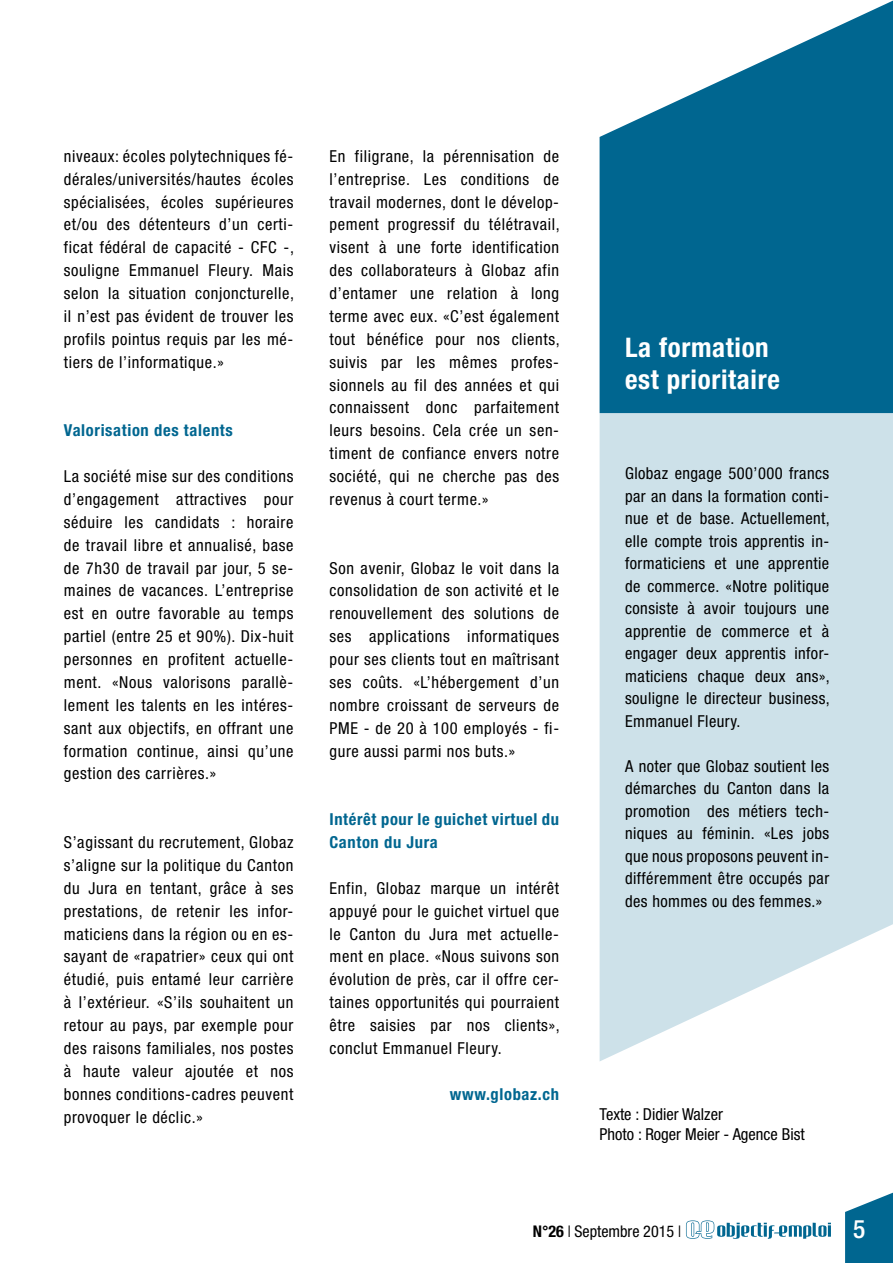
<style>
.page{position:relative;width:893px;height:1263px;background:#fff}
.page>*{position:absolute;margin:0;border:0;box-sizing:border-box;transform-origin:0 0}
.t1{font:700 condensed 27px/32.4px "Helvetica Neue LT";letter-spacing:.025em;color:#fff}
.t2{font:500 condensed 25.5px "Helvetica Neue LT";color:#fff}
.t3{font:condensed 16.5px/22.8px "Helvetica Neue LT";letter-spacing:.04em;color:#000;text-align:justify}
.t4{font:700 condensed 16.5px/22.8px "Helvetica Neue LT";letter-spacing:.04em;color:#006690}
.t5{font:condensed 16.5px/19.8px "Helvetica Neue LT";color:#000}
.t6{font:condensed 16.2px "Helvetica Neue LT";color:#000}
.s1{font-weight:700}
.s2{font-weight:300}
</style>
<div class="page">
<svg style="left:600px;top:413px;width:293px;height:648px;background:#d2e4eb"></svg>
<svg style="left:600px;top:1px;width:293px;height:412px;fill:#006690"></svg>
<svg style="left:845px;top:1193px;width:48px;height:70px;background:#227a9e"></svg>
<svg style="left:686px;top:1220px;width:144px;height:19px"></svg>
<p class="t3" style="left:64px;top:144px;width:232px">niveaux: écoles polytechniques fé&shy;dérales/universités/hautes écoles spécialisées, écoles supérieures et/ou des détenteurs d’un certi&shy;ficat fédéral de capacité - CFC -, souligne Emmanuel Fleury. Mais selon la situation conjoncturelle, il n’est pas évident de trouver les profils pointus requis par les mé&shy;tiers de l’informatique.»</p>
<p class="t4" style="left:64px;top:419px;width:171px">Valorisation des talents</p>
<p class="t3" style="left:64px;top:465px;width:231px">La société mise sur des conditions d’engagement attractives pour séduire les candidats : horaire de travail libre et annualisé, base de 7h30 de travail par jour, 5 se&shy;maines de vacances. L’entreprise est en outre favorable au temps partiel (entre 25 et 90%). Dix-huit personnes en profitent actuelle&shy;ment. «Nous valorisons parallè&shy;lement les talents en les intéres&shy;sant aux objectifs, en offrant une formation continue, ainsi qu’une gestion des carrières.»</p>
<p class="t3" style="left:64px;top:831px;width:231px">S’agissant du recrutement, Globaz s’aligne sur la politique du Canton du Jura en tentant, grâce à ses prestations, de retenir les infor&shy;maticiens dans la région ou en es&shy;sayant de «rapatrier» ceux qui ont étudié, puis entamé leur carrière à l’extérieur. «S’ils souhaitent un retour au pays, par exemple pour des raisons familiales, nos postes à haute valeur ajoutée et nos bonnes conditions-cadres peuvent provoquer le déclic.»</p>
<p class="t3" style="left:329px;top:144px;width:232px">En filigrane, la pérennisation de l’entreprise. Les conditions de travail modernes, dont le dévelop&shy;pement progressif du télétravail, visent à une forte identification des collaborateurs à Globaz afin d’entamer une relation à long terme avec eux. «C’est également tout bénéfice pour nos clients, suivis par les mêmes profes&shy;sionnels au fil des années et qui connaissent donc parfaitement leurs besoins. Cela crée un sen&shy;timent de confiance envers notre société, qui ne cherche pas des revenus à court terme.»</p>
<p class="t3" style="left:329px;top:556px;width:231px">Son avenir, Globaz le voit dans la consolidation de son activité et le renouvellement des solutions de ses applications informatiques pour ses clients tout en maîtrisant ses coûts. «L’hébergement d’un nombre croissant de serveurs de PME - de 20 à 100 employés - fi&shy;gure aussi parmi nos buts.»</p>
<p class="t4" style="left:329px;top:808px;width:231px">Intérêt pour le guichet virtuel du<br>Canton du Jura</p>
<p class="t3" style="left:329px;top:876px;width:232px">Enfin, Globaz marque un intérêt appuyé pour le guichet virtuel que le Canton du Jura met actuelle&shy;ment en place. «Nous suivons son évolution de près, car il offre cer&shy;taines opportunités qui pourraient être saisies par nos clients», conclut Emmanuel Fleury.</p>
<p class="t4" style="left:450px;top:1082px;width:111px">www.globaz.ch</p>
<h1 class="t1" style="left:625px;top:331px;width:156px">La formation est prioritaire</h1>
<p class="t3" style="left:625px;top:462px;width:206px">Globaz engage 500’000 francs par an dans la formation conti&shy;nue et de base. Actuellement, elle compte trois apprentis in&shy;formaticiens et une apprentie de commerce. «Notre politique consiste à avoir toujours une apprentie de commerce et à engager deux apprentis infor&shy;maticiens chaque deux ans», souligne le directeur business, Emmanuel Fleury.</p>
<p class="t3" style="left:625px;top:755px;width:206px">A noter que Globaz soutient les démarches du Canton dans la promotion des métiers tech&shy;niques au féminin. «Les jobs que nous proposons peuvent in&shy;différemment être occupés par des hommes ou des femmes.»</p>
<p class="t5" style="left:600px;top:1104px;width:207px">Texte : Didier Walzer<br>Photo : Roger Meier - Agence Bist</p>
<p class="t6" style="left:533px;top:1221px;width:150px"><span class="s1">N°26</span> <span class="s2">I</span> Septembre 2015 <span class="s2">I</span></p>
<h2 class="t2" style="left:853px;top:1213px;width:14px">5</h2>
</div>
